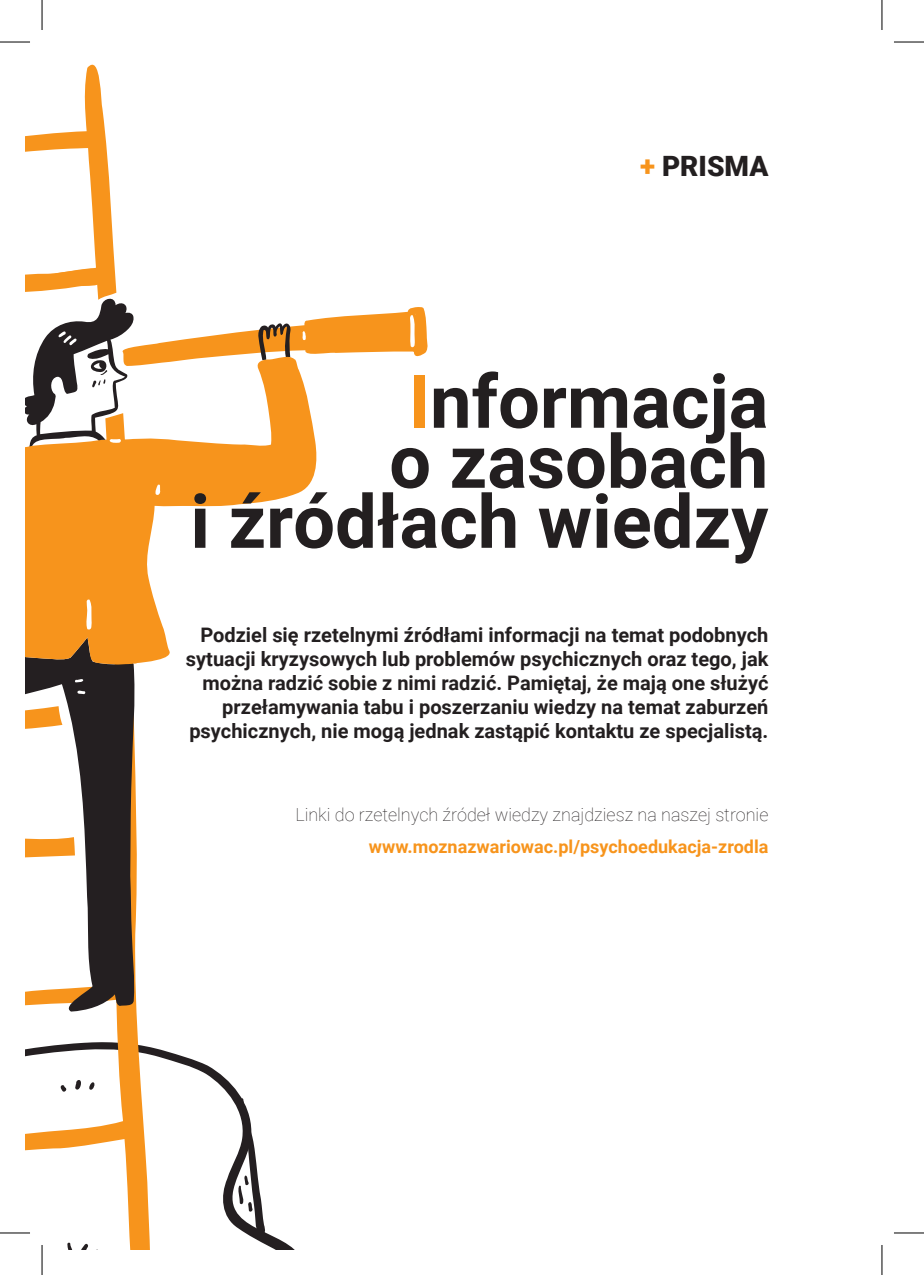
<style>
.page{position:relative;width:924px;height:1275px;background:#fff}
.page>*{position:absolute;margin:0;border:0;box-sizing:border-box;transform-origin:0 0}
.t1{font:700 74px/60px "Roboto";color:#231f20;text-align:right}
.Section{font:900 28px "Roboto";color:#231f20}
.Lid{font:700 20px/24px "Roboto";color:#231f20;text-align:right}
.THIN_ITALIC{font:100 18px "Roboto";color:#231f20}
.Body{font:700 18px "Roboto";color:#f7941c}
.s1{color:#f7941c}
</style>
<div class="page">
<svg style="left:152px;top:1047px;width:143px;height:203px"></svg>
<svg style="left:236px;top:1098px;width:30px;height:138px"></svg>
<svg style="left:25px;top:813px;width:127px;height:437px"></svg>
<svg style="left:25px;top:454px;width:292px;height:210px;fill:#f7941c"></svg>
<svg style="left:154px;top:483px;width:7px;height:13px"></svg>
<svg style="left:85px;top:598px;width:8px;height:33px"></svg>
<svg style="left:25px;top:64px;width:403px;height:390px"></svg>
<svg style="left:25px;top:637px;width:111px;height:374px"></svg>
<hr style="left:0;top:1231px;width:30px;height:3px;background:#fff">
<hr style="left:41px;top:1245px;width:2px;height:30px;background:#fff">
<hr style="left:0;top:42px;width:30px;height:1px;background:#000">
<hr style="left:893px;top:42px;width:30px;height:1px;background:#000">
<hr style="left:0;top:1232px;width:30px;height:1px;background:#000">
<hr style="left:893px;top:1232px;width:30px;height:1px;background:#000">
<hr style="left:42px;top:0;width:1px;height:30px;background:#000">
<hr style="left:42px;top:1245px;width:1px;height:30px;background:#000">
<hr style="left:881px;top:0;width:1px;height:30px;background:#000">
<hr style="left:881px;top:1245px;width:1px;height:30px;background:#000">
<p class="Section" style="left:639px;top:147px;width:130px"><span class="s1">+</span> PRISMA</p>
<p class="t1" style="left:190px;top:369px;width:579px"><span class="s1">I</span>nformacja<br>o zasobach<br>i źródłach wiedzy</p>
<p class="Lid" style="left:186px;top:622px;width:583px">Podziel się rzetelnymi źródłami informacji na temat podobnych sytuacji kryzysowych lub problemów psychicznych oraz tego, jak można radzić sobie z nimi radzić. Pamiętaj, że mają one służyć przełamywania tabu i poszerzaniu wiedzy na temat zaburzeń psychicznych, nie mogą jednak zastąpić kontaktu ze specjalistą.</p>
<p class="THIN_ITALIC" style="left:295px;top:802px;width:474px">Linki do rzetelnych źródeł wiedzy znajdziesz na naszej stronie</p>
<p class="Body" style="left:369px;top:834px;width:401px">www.moznazwariowac.pl/psychoedukacja-zrodla</p>
</div>
